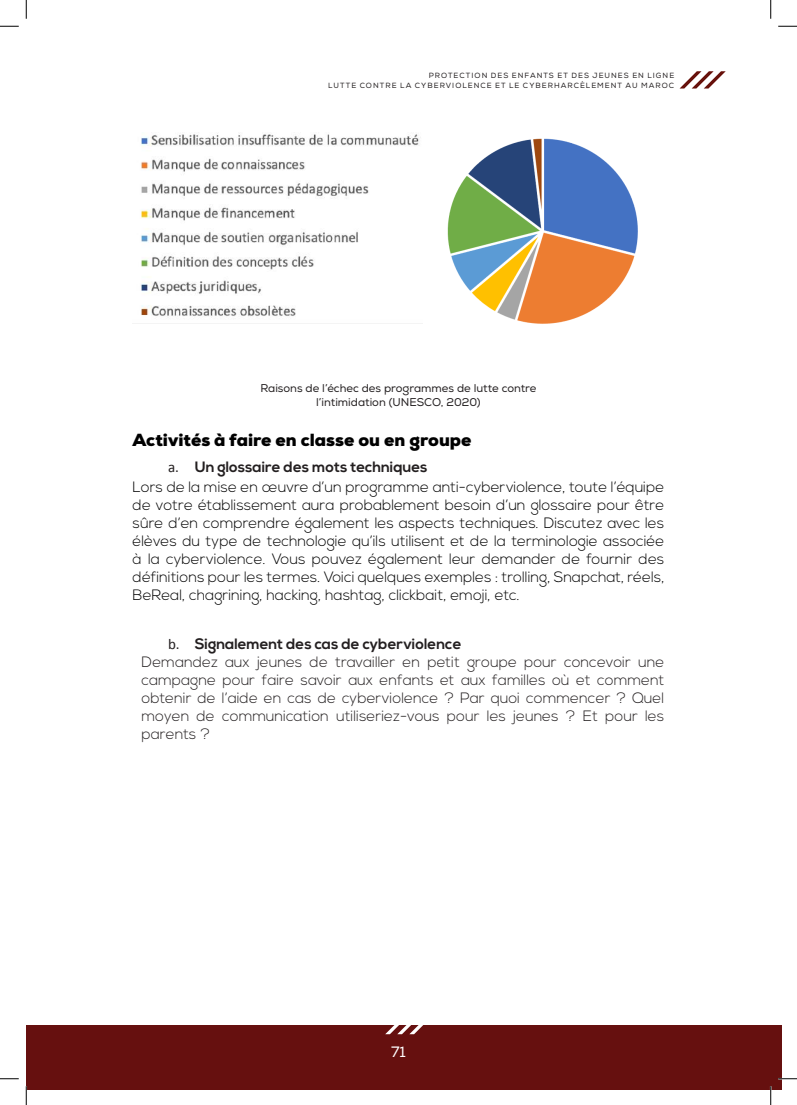
<style>
.page{position:relative;width:797px;height:1105px;background:#fff}
.page>*{position:absolute;margin:0;border:0;box-sizing:border-box;transform-origin:0 0}
.t1{font:900 17.5px "Nexa";color:#000}
.t2{font:300 15px/18px "Nexa";color:#000}
.t3{font:300 15px/18px "Nexa";color:#231f20}
.t4{font:15px "Nexa";color:#fff}
.t5{font:11.25px/13.5px "Nexa";color:#231f20;text-align:center}
.t6{font:7.5px/10.6px "Nexa";letter-spacing:.135em;color:#231f20;text-align:right}
.s1{font-family:"Calibri";font-weight:400;color:#231f20}
.s2{font-weight:700;color:#231f20}
.s3{font-family:"Calibri";font-weight:400}
.s4{font-weight:700}
</style>
<div class="page">
<svg style="left:679px;top:71px;width:46px;height:18px"></svg>
<div style="left:26px;top:1025px;width:755px;height:64px;background:#66100f"></div>
<svg style="left:385px;top:1025px;width:38px;height:9px"></svg>
<img style="left:133px;top:134px;width:289px;height:190px">
<img style="left:447px;top:138px;width:191px;height:186px">
<svg style="left:0;top:25px;width:19px;height:2px"></svg>
<svg style="left:778px;top:25px;width:19px;height:2px"></svg>
<svg style="left:0;top:1078px;width:19px;height:1px"></svg>
<svg style="left:778px;top:1078px;width:19px;height:1px"></svg>
<svg style="left:25px;top:0;width:2px;height:19px"></svg>
<svg style="left:25px;top:1086px;width:2px;height:19px"></svg>
<svg style="left:770px;top:0;width:1px;height:19px"></svg>
<svg style="left:770px;top:1086px;width:1px;height:19px"></svg>
<p class="t6" style="left:328px;top:70px;width:347px">PROTECTION DES ENFANTS ET DES JEUNES EN LIGNE<br>LUTTE CONTRE LA CYBERVIOLENCE ET LE CYBERHARCÈLEMENT AU MAROC</p>
<p class="t5" style="left:260px;top:382px;width:277px">Raisons de l’échec des programmes de lutte contre l’intimidation (UNESCO, 2020)</p>
<p class="t1" style="left:133px;top:429px;width:340px">Activités à faire en classe ou en groupe</p>
<p class="t2" style="left:133px;top:457px;width:533px;line-height:20.5px;text-indent:35px"><span class="s1">a.</span> <span class="s2">Un glossaire des mots techniques<br></span>Lors de la mise en œuvre d’un programme anti-cyberviolence, toute l’équipe</p>
<p class="t2" style="left:133px;top:497px;width:533px;text-align:justify">de votre établissement aura probablement besoin d’un glossaire pour être sûre d’en comprendre également les aspects techniques. Discutez avec les élèves du type de technologie qu’ils utilisent et de la terminologie associée à la cyberviolence. Vous pouvez également leur demander de fournir des définitions pour les termes. Voici quelques exemples : trolling, Snapchat, réels, BeReal, chagrining, hacking, hashtag, clickbait, emoji, etc.</p>
<p class="t3" style="left:141px;top:635px;width:524px;text-indent:27px"><span class="s3">b.</span> <span class="s4">Signalement des cas de cyberviolence<br></span>Demandez aux jeunes de travailler en petit groupe pour concevoir une campagne pour faire savoir aux enfants et aux familles où et comment obtenir de l’aide en cas de cyberviolence ? Par quoi commencer ? Quel moyen de communication utiliseriez-vous pour les jeunes ? Et pour les parents ?</p>
<p class="t4" style="left:391px;top:1043px;width:16px">71</p>
</div>
